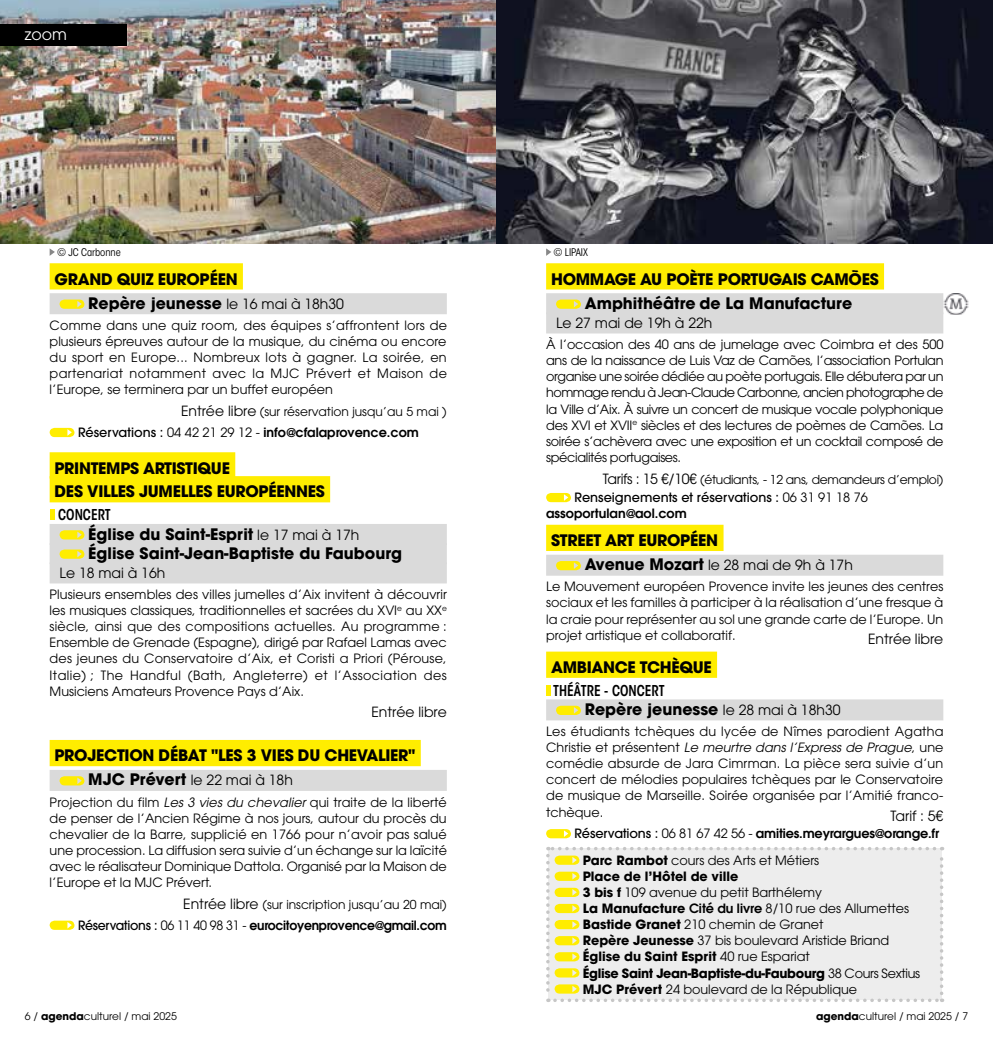
<style>
.page{position:relative;width:993px;height:1042px;background:#fff}
.page>*{position:absolute;margin:0;border:0;box-sizing:border-box;transform-origin:0 0}
.t1{font:700 15.75px/24.2px "ITC Avant Garde Pro";letter-spacing:-.02em;color:#000}
.t2{font:700 15.75px/24.2px "ITC Avant Garde Pro";color:#000;text-align:center}
.t3{font:15.75px "ITC Avant Garde Pro";color:#fff}
.t4{font:600 condensed 14.88px "ITC Avant Garde Std";color:#000;scale:.92 1}
.t5{font:14px "ITC Avant Garde Pro";color:#000}
.t6{font:12.78px/16.1px "ITC Avant Garde Pro";color:#000;text-align:justify}
.t7{font:600 12.78px "ITC Avant Garde Pro";letter-spacing:-.01em;color:#000}
.t8{font:500 12.78px/16.1px "ITC Avant Garde Pro";color:#000}
.t9{font:12.25px "ITC Avant Garde Pro";color:#000}
.t10{font:12.25px "ITC Avant Garde Pro";letter-spacing:-.025em;color:#000}
.t11{font:10.5px "ITC Avant Garde Pro";color:#000}
.t12{font:condensed 10.5px "ITC Avant Garde Std";color:#000}
.s1{font-weight:400;font-size:14px}
.s2{font-size:14px}
.s3{font-weight:500}
.s4{font-weight:400}
.s5{font-weight:700;font-size:15.75px}
.s6{font-style:italic}
.s7{font-weight:600}
.s8{font-weight:700}
</style>
<div class="page">
<img style="left:0;top:0;width:992px;height:243px">
<div style="left:0;top:25px;width:126px;height:21px;background:#000"></div>
<svg style="left:546px;top:847px;width:397px;height:155px;background:#ecece5"></svg>
<svg style="left:546px;top:248px;width:5px;height:8px"></svg>
<svg style="left:50px;top:248px;width:5px;height:8px"></svg>
<img style="left:943px;top:293px;width:25px;height:21px">
<div style="left:546px;top:651px;width:170px;height:27px;background:#ffed00"></div>
<div style="left:546px;top:699px;width:397px;height:21px;background:#dadada"></div>
<div style="left:546px;top:685px;width:5px;height:11px;background:#ffed00"></div>
<svg style="left:556px;top:706px;width:24px;height:9px"></svg>
<svg style="left:546px;top:829px;width:24px;height:9px"></svg>
<div style="left:546px;top:525px;width:177px;height:26px;background:#ffed00"></div>
<div style="left:546px;top:555px;width:397px;height:21px;background:#dadada"></div>
<svg style="left:556px;top:561px;width:24px;height:9px"></svg>
<div style="left:546px;top:263px;width:337px;height:26px;background:#ffed00"></div>
<div style="left:546px;top:293px;width:397px;height:21px;background:#dadada"></div>
<div style="left:546px;top:312px;width:397px;height:21px;background:#dadada"></div>
<svg style="left:556px;top:299px;width:24px;height:10px"></svg>
<svg style="left:546px;top:493px;width:24px;height:9px"></svg>
<div style="left:50px;top:263px;width:193px;height:26px;background:#ffed00"></div>
<div style="left:50px;top:293px;width:396px;height:21px;background:#dadada"></div>
<svg style="left:60px;top:299px;width:24px;height:10px"></svg>
<svg style="left:50px;top:428px;width:24px;height:9px"></svg>
<div style="left:50px;top:740px;width:370px;height:26px;background:#ffed00"></div>
<div style="left:50px;top:770px;width:396px;height:21px;background:#dadada"></div>
<svg style="left:60px;top:776px;width:24px;height:9px"></svg>
<svg style="left:50px;top:920px;width:24px;height:10px"></svg>
<div style="left:50px;top:452px;width:185px;height:26px;background:#ffed00"></div>
<div style="left:50px;top:476px;width:280px;height:26px;background:#ffed00"></div>
<div style="left:50px;top:524px;width:396px;height:21px;background:#dadada"></div>
<div style="left:50px;top:543px;width:396px;height:21px;background:#dadada"></div>
<div style="left:50px;top:562px;width:396px;height:21px;background:#dadada"></div>
<div style="left:50px;top:509px;width:5px;height:11px;background:#ffed00"></div>
<svg style="left:60px;top:530px;width:24px;height:9px"></svg>
<svg style="left:60px;top:549px;width:24px;height:10px"></svg>
<p class="t3" style="left:25px;top:25px;width:44px">zoom</p>
<p class="t12" style="left:57px;top:246px;width:65px">© JC Carbonne</p>
<p class="t12" style="left:553px;top:246px;width:36px">© LIPAIX</p>
<p class="t1" style="left:88px;top:266px;width:257px;text-indent:-34px">GRAND QUIZ EUROPÉEN<br>Repère jeunesse <span class="s1">le 16 mai à 18h30</span></p>
<p class="t6" style="left:50px;top:317px;width:399px">Comme dans une quiz room, des équipes s’affrontent lors de plusieurs épreuves autour de la musique, du cinéma ou encore du sport en Europe... Nombreux lots à gagner. La soirée, en partenariat notamment avec la MJC Prévert et Maison de l’Europe, se terminera par un buffet européen</p>
<p class="t9" style="left:181px;top:404px;width:267px"><span class="s2">Entrée libre</span> (sur réservation jusqu’au 5 mai )</p>
<p class="t7" style="left:78px;top:424px;width:342px"><span class="s3">Réservations :</span> <span class="s4">04 42 21 29 12 -</span> info@cfalaprovence.com</p>
<p class="t1" style="left:55px;top:456px;width:272px">PRINTEMPS ARTISTIQUE<br>DES VILLES JUMELLES EUROPÉENNES</p>
<p class="t4" style="left:58px;top:505px;width:58px">CONCERT</p>
<p class="t2" style="left:88px;top:524px;width:315px;line-height:19.2px;text-align:left">Église du Saint-Esprit <span class="s1">le 17 mai à 17h<br></span>Église Saint-Jean-Baptiste du Faubourg</p>
<p class="t5" style="left:60px;top:564px;width:107px">Le 18 mai à 16h</p>
<p class="t6" style="left:50px;top:586px;width:399px">Plusieurs ensembles des villes jumelles d’Aix invitent à découvrir les musiques classiques, traditionnelles et sacrées du XVI<sup>e</sup> au XX<sup>e </sup>siècle, ainsi que des compositions actuelles. Au programme :<br>Ensemble de Grenade (Espagne), dirigé par Rafael Lamas avec des jeunes du Conservatoire d’Aix, et Coristi a Priori (Pérouse, Italie) ; The Handful (Bath, Angleterre) et l’Association des Musiciens Amateurs Provence Pays d’Aix.</p>
<p class="t5" style="left:371px;top:703px;width:77px">Entrée libre</p>
<p class="t1" style="left:55px;top:743px;width:362px">PROJECTION DÉBAT "LES 3 VIES DU CHEVALIER"</p>
<p class="t5" style="left:88px;top:771px;width:206px"><span class="s5">MJC Prévert</span> le 22 mai à 18h</p>
<p class="t6" style="left:50px;top:793px;width:398px">Projection du film <span class="s6">Les 3 vies du chevalier</span> qui traite de la liberté de penser de l’Ancien Régime à nos jours, autour du procès du chevalier de la Barre, supplicié en 1766 pour n’avoir pas salué une procession. La diffusion sera suivie d’un échange sur la laïcité avec le réalisateur Dominique Dattola. Organisé par la Maison de l’Europe et la MJC Prévert.</p>
<p class="t9" style="left:183px;top:896px;width:265px"><span class="s2">Entrée libre</span> (sur inscription jusqu’au 20 mai)</p>
<p class="t7" style="left:78px;top:917px;width:370px"><span class="s3">Réservations :</span> <span class="s4">06 11 40 98 31 -</span> eurocitoyenprovence@gmail.com</p>
<p class="t2" style="left:551px;top:266px;width:329px">HOMMAGE AU POÈTE PORTUGAIS CAMÕES<br>Amphithéâtre de La Manufacture</p>
<p class="t5" style="left:556px;top:314px;width:158px">Le 27 mai de 19h à 22h</p>
<p class="t6" style="left:546px;top:336px;width:399px">À l’occasion des 40 ans de jumelage avec Coimbra et des 500 ans de la naissance de Luis Vaz de Camões, l’association Portulan organise une soirée dédiée au poète portugais. Elle débutera par un hommage rendu à Jean-Claude Carbonne, ancien photographe de la Ville d’Aix. À suivre un concert de musique vocale polyphonique des XVI et XVII<sup>e</sup> siècles et des lectures de poèmes de Camões. La soirée s’achèvera avec une exposition et un cocktail composé de spécialités portugaises.</p>
<p class="t10" style="left:602px;top:471px;width:342px"><span class="s2">Tarifs : 15 €/10€</span> (étudiants, - 12 ans, demandeurs d’emploi)</p>
<p class="t8" style="left:546px;top:489px;width:323px;text-indent:28px">Renseignements et réservations : <span class="s4">06 31 91 18 76 </span><span class="s7">assoportulan@aol.com</span></p>
<p class="t1" style="left:551px;top:528px;width:169px">STREET ART EUROPÉEN</p>
<p class="t5" style="left:584px;top:556px;width:269px"><span class="s5">Avenue Mozart</span> le 28 mai de 9h à 17h</p>
<p class="t6" style="left:546px;top:578px;width:398px">Le Mouvement européen Provence invite les jeunes des centres sociaux et les familles à participer à la réalisation d’une fresque à la craie pour représenter au sol une grande carte de l’Europe. Un projet artistique et collaboratif.</p>
<p class="t5" style="left:867px;top:630px;width:77px">Entrée libre</p>
<p class="t1" style="left:551px;top:655px;width:162px">AMBIANCE TCHÈQUE</p>
<p class="t4" style="left:553px;top:681px;width:122px">THÉÂTRE - CONCERT</p>
<p class="t2" style="left:584px;top:697px;width:257px">Repère jeunesse <span class="s1">le 28 mai à 18h30</span></p>
<p class="t6" style="left:546px;top:723px;width:399px">Les étudiants tchèques du lycée de Nîmes parodient Agatha Christie et présentent <span class="s6">Le meurtre dans l’Express de Prague</span>, une comédie absurde de Jara Cimrman. La pièce sera suivie d’un concert de mélodies populaires tchèques par le Conservatoire de musique de Marseille. Soirée organisée par l’Amitié franco&shy;tchèque.</p>
<p class="t5" style="left:890px;top:807px;width:54px">Tarif : 5€</p>
<p class="t7" style="left:574px;top:825px;width:366px"><span class="s3">Réservations :</span> <span class="s4">06 81 67 42 56 -</span> amities.meyrargues@orange.fr</p>
<p class="t6" style="left:582px;top:852px;width:339px;text-align:left"><span class="s8">Parc Rambot</span> cours des Arts et Métiers<br><span class="s8">Place de l’Hôtel de ville<br>3 bis f</span> 109 avenue du petit Barthélemy<br><span class="s8">La Manufacture</span> <span class="s7">Cité du livre</span> 8/10 rue des Allumettes <span class="s8">Bastide Granet</span> 210 chemin de Granet<br><span class="s8">Repère Jeunesse</span> 37 bis boulevard Aristide Briand <span class="s8">Église du Saint Esprit</span> 40 rue Espariat<br><span class="s8">Église Saint Jean-Baptiste-du-Faubourg</span> 38 Cours Sextius <span class="s8">MJC Prévert</span> 24 boulevard de la République</p>
<p class="t11" style="left:25px;top:1009px;width:153px">6 / <span class="s8">agenda</span>culturel / mai 2025</p>
<p class="t11" style="left:815px;top:1009px;width:153px"><span class="s8">agenda</span>culturel / mai 2025 / 7</p>
</div>
